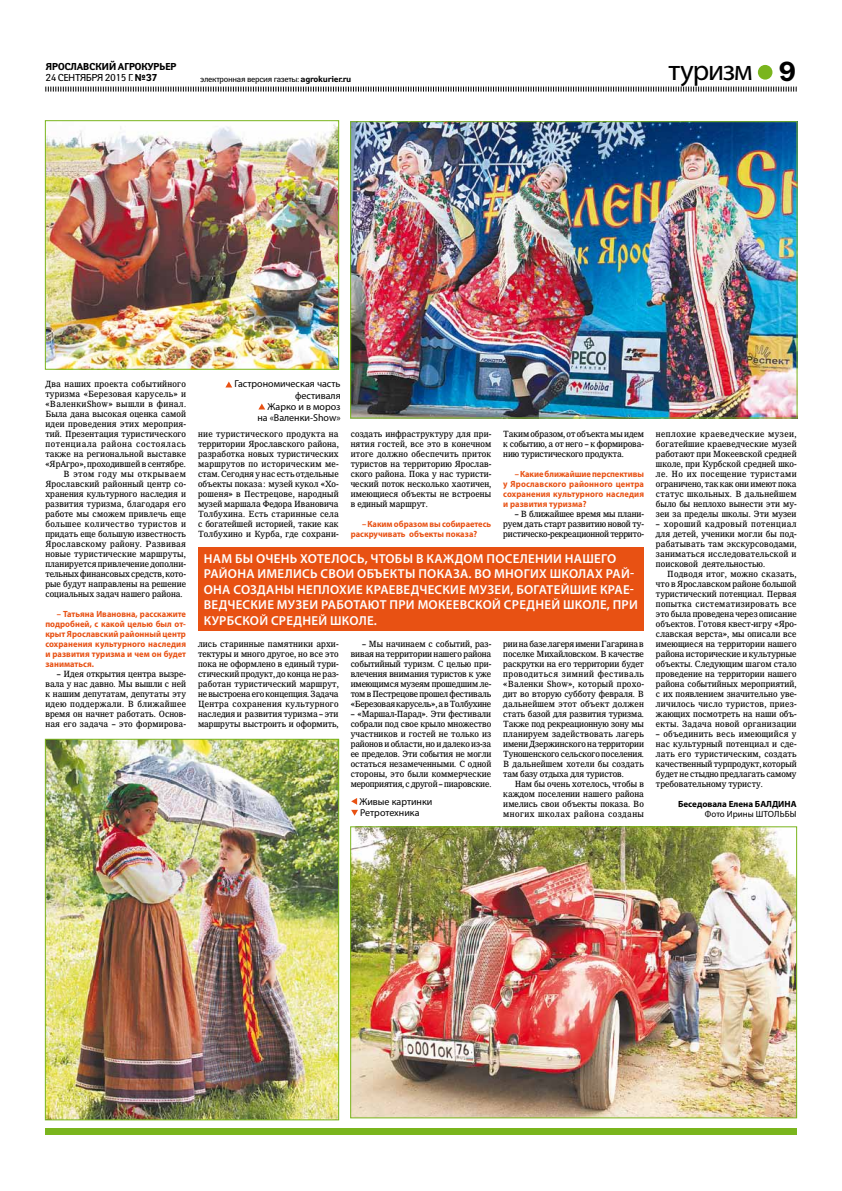
<style>
.page{position:relative;width:842px;height:1191px;background:#fff}
.page>*{position:absolute;margin:0;border:0;box-sizing:border-box;transform-origin:0 0}
.t1{font:29px "Myriad Pro";letter-spacing:-.035em;color:#000}
.t2{font:28px "Franklin Gothic Demi C";color:#000}
.t3{font:600 13px/15.6px "Myriad Pro";letter-spacing:.02em;color:#fff}
.t4{font:10px/11px "Myriad Pro";color:#000;text-align:right}
.t5{font:700 10px/11px "Yanus C";letter-spacing:-.05em;color:#000}
.t6{font:9px/10px "IZ Premium";letter-spacing:.01em;color:#000;text-align:justify;scale:.94 1}
.t7{font:700 9px/10px "Myriad Pro";letter-spacing:.005em;color:#e85113;text-align:justify;scale:.94 1}
.t8{font:9px "IZ Premium";letter-spacing:.035em;color:#000;scale:.94 1}
.t9{font:9px "IZ Premium";letter-spacing:.03em;color:#000;scale:.94 1}
.t10{font:9px "IZ Premium";letter-spacing:.065em;color:#000;scale:.94 1}
.t11{font:9px "IZ Premium";letter-spacing:.05em;color:#000;scale:.94 1}
.t12{font:9px "IZ Premium";letter-spacing:.04em;color:#000;scale:.94 1}
.t13{font:700 9px "Myriad Pro";color:#000}
.t14{font:9px "IZ Premium";letter-spacing:.055em;color:#000;scale:.94 1}
.t15{font:9px "Myriad Pro";color:#000}
.t16{font:8.5px "Yanus C";letter-spacing:-.03em;color:#000}
.s1{font-weight:400}
.s2{font-weight:700}
</style>
<div class="page">
<svg style="left:45px;top:86px;width:752px;height:6px"></svg>
<svg style="left:225px;top:381px;width:7px;height:6px"></svg>
<svg style="left:258px;top:403px;width:7px;height:6px"></svg>
<svg style="left:351px;top:798px;width:6px;height:6px"></svg>
<svg style="left:351px;top:810px;width:7px;height:5px"></svg>
<div style="left:758px;top:65px;width:14px;height:15px;background:#7ab51d;border-radius:50%"></div>
<div style="left:45px;top:1128px;width:752px;height:6px;background:#7ab51d"></div>
<img style="left:352px;top:828px;width:443px;height:288px">
<div style="left:350px;top:826px;width:447px;height:292px;border:1px solid #7ab51d"></div>
<img style="left:47px;top:124px;width:290px;height:244px">
<div style="left:45px;top:120px;width:294px;height:250px;border:1px solid #7ab51d"></div>
<img style="left:352px;top:123px;width:443px;height:293px">
<div style="left:350px;top:121px;width:447px;height:297px;border:1px solid #7ab51d"></div>
<img style="left:47px;top:740px;width:290px;height:378px">
<div style="left:45px;top:738px;width:294px;height:382px;border:1px solid #7ab51d"></div>
<div style="left:198px;top:547px;width:446px;height:84px;background:#e85113"></div>
<p class="t5" style="left:45px;top:61px;width:133px">Ярославский агрокурьер<br><span class="s1">24 СЕНТЯБРЯ 2015 г.</span> №37</p>
<p class="t16" style="left:200px;top:73px;width:153px">электронная версия газеты: <span class="s2">agrokurier.ru</span></p>
<h1 class="t1" style="left:669px;top:53px;width:86px">туризм</h1>
<h2 class="t2" style="left:779px;top:56px;width:19px">9</h2>
<p class="t9" style="left:45px;top:378px;width:151px">Два наших проекта событийного</p>
<p class="t6" style="left:45px;top:389px;width:151px">туризма «Березовая карусель» и</p>
<p class="t12" style="left:45px;top:398px;width:151px">«ВаленкиShow» вышли в финал.</p>
<p class="t6" style="left:45px;top:409px;width:151px">Была дана высокая оценка самой</p>
<p class="t6" style="left:45px;top:419px;width:151px">идеи проведения этих мероприя-</p>
<p class="t6" style="left:45px;top:429px;width:151px">тий. Презентация туристического</p>
<p class="t10" style="left:45px;top:438px;width:151px">потенциала района состоялась</p>
<p class="t6" style="left:45px;top:449px;width:151px">также на региональной выставке</p>
<p class="t6" style="left:45px;top:459px;width:151px">«ЯрАгро», проходившей в сентябре.</p>
<p class="t14" style="left:64px;top:468px;width:132px">В этом году мы открываем</p>
<p class="t6" style="left:45px;top:479px;width:151px">Ярославский районный центр со-</p>
<p class="t6" style="left:45px;top:489px;width:151px">хранения культурного наследия и</p>
<p class="t6" style="left:45px;top:499px;width:151px">развития туризма, благодаря его</p>
<p class="t6" style="left:45px;top:509px;width:151px">работе мы сможем привлечь еще</p>
<p class="t11" style="left:45px;top:518px;width:151px">большее количество туристов и</p>
<p class="t6" style="left:45px;top:529px;width:151px">придать еще большую известность</p>
<p class="t8" style="left:45px;top:538px;width:151px">Ярославскому району. Развивая</p>
<p class="t6" style="left:45px;top:549px;width:151px">новые туристические маршруты,</p>
<p class="t6" style="left:45px;top:559px;width:151px">планируется привлечение дополни-</p>
<p class="t6" style="left:45px;top:569px;width:151px">тельных финансовых средств, кото-</p>
<p class="t6" style="left:45px;top:579px;width:151px">рые будут направлены на решение</p>
<p class="t6" style="left:45px;top:589px;width:148px">социальных задач нашего района.</p>
<p class="t7" style="left:45px;top:608px;width:151px;text-indent:11px">– Татьяна Ивановна, расскажите подробней, с какой целью был от&shy;крыт Ярославский районный центр сохранения культурного наследия и развития туризма и чем он будет заниматься.</p>
<p class="t6" style="left:45px;top:669px;width:151px;text-indent:11px">– Идея открытия центра вызре&shy;вала у нас давно. Мы вышли с ней к нашим депутатам, депутаты эту идею поддержали. В ближайшее время он начнет работать. Основ&shy;ная его задача – это формирова-</p>
<p class="t4" style="left:234px;top:378px;width:108px">Гастрономическая часть фестиваля<br>Жарко и в мороз<br>на «Валенки-Show»</p>
<p class="t6" style="left:198px;top:429px;width:151px">ние туристического продукта на территории Ярославского района, разработка новых туристических маршрутов по историческим ме&shy;стам. Сегодня у нас есть отдельные объекты показа: музей кукол «Хо&shy;рошеня» в Пестрецове, народный музей маршала Федора Ивановича Толбухина. Есть старинные села с богатейшей историей, такие как Толбухино и Курба, где сохрани-</p>
<p class="t6" style="left:351px;top:429px;width:151px">создать инфраструктуру для при&shy;нятия гостей, все это в конечном итоге должно обеспечить приток туристов на территорию Ярослав&shy;ского района. Пока у нас туристи&shy;ческий поток несколько хаотичен, имеющиеся объекты не встроены в единый маршрут.</p>
<p class="t7" style="left:351px;top:518px;width:151px;text-indent:11px">– Каким образом вы собираетесь раскручивать объекты показа?</p>
<p class="t6" style="left:503px;top:429px;width:151px">Таким образом, от объекта мы идем к событию, а от него – к формирова&shy;нию туристического продукта.</p>
<p class="t7" style="left:503px;top:468px;width:151px;text-indent:11px">– Какие ближайшие перспективы у Ярославского районного центра сохранения культурного наследия и развития туризма?</p>
<p class="t6" style="left:503px;top:509px;width:151px;text-indent:11px">– В ближайшее время мы плани&shy;руем дать старт развитию новой ту&shy;ристическо-рекреационной террито-</p>
<p class="t3" style="left:204px;top:550px;width:436px">Нам бы очень хотелось, чтобы в каждом поселении нашего района имелись свои объекты показа. Во многих школах рай&shy;она созданы неплохие краеведческие музеи, богатейшие крае&shy;ведческие музеи работают при Мокеевской средней школе, при Курбской средней школе.</p>
<p class="t6" style="left:198px;top:639px;width:151px">лись старинные памятники архи&shy;тектуры и много другое, но все это пока не оформлено в единый тури&shy;стический продукт, до конца не раз&shy;работан туристический маршрут, не выстроена его концепция. Задача Центра сохранения культурного наследия и развития туризма – эти маршруты выстроить и оформить,</p>
<p class="t6" style="left:351px;top:638px;width:151px;text-indent:11px">– Мы начинаем с событий, раз&shy;вивая на территории нашего района событийный туризм. С целью при&shy;влечения внимания туристов к уже имеющимся музеям прошедшим ле&shy;том в Пестрецове прошел фестиваль «Березовая карусель», а в Толбухине</p>
<p class="t6" style="left:351px;top:708px;width:151px">– «Маршал-Парад». Эти фестивали собрали под свое крыло множество участников и гостей не только из районов и области, но и далеко из-за ее пределов. Эти события не могли остаться незамеченными. С одной стороны, это были коммерческие мероприятия, с другой – пиаровские.</p>
<p class="t4" style="left:359px;top:795px;width:75px;text-align:left">Живые картинки<br>Ретротехника</p>
<p class="t6" style="left:503px;top:639px;width:151px">рии на базе лагеря имени Гагарина в поселке Михайловском. В качестве раскрутки на его территории будет проводиться зимний фестиваль «Валенки Show», который прохо&shy;дит во вторую субботу февраля. В дальнейшем этот объект должен стать базой для развития туризма.<br>Также под рекреационную зону мы планируем задействовать лагерь имени Дзержинского на территории Туношенского сельского поселения.<br>В дальнейшем хотели бы создать там базу отдыха для туристов.</p>
<p class="t6" style="left:503px;top:779px;width:151px;text-indent:11px">Нам бы очень хотелось, чтобы в каждом поселении нашего района имелись свои объекты показа. Во многих школах района созданы</p>
<p class="t6" style="left:656px;top:429px;width:151px">неплохие краеведческие музеи, богатейшие краеведческие музей работают при Мокеевской средней школе, при Курбской средней шко&shy;ле. Но их посещение туристами ограничено, так как они имеют пока статус школьных. В дальнейшем было бы неплохо вынести эти му&shy;зеи за пределы школы. Эти музеи</p>
<p class="t6" style="left:656px;top:519px;width:151px">– хороший кадровый потенциал для детей, ученики могли бы под&shy;рабатывать там экскурсоводами, заниматься исследовательской и поисковой деятельностью.</p>
<p class="t6" style="left:656px;top:569px;width:151px;text-indent:11px">Подводя итог, можно сказать, что в Ярославском районе большой туристический потенциал. Первая попытка систематизировать все это была проведена через описание объектов. Готовя квест-игру «Яро&shy;славская верста», мы описали все имеющиеся на территории нашего района исторические и культурные объекты. Следующим шагом стало проведение на территории нашего района событийных мероприятий, с их появлением значительно уве&shy;личилось число туристов, приез&shy;жающих посмотреть на наши объ&shy;екты. Задача новой организации</p>
<p class="t6" style="left:656px;top:729px;width:151px">– объединить весь имеющийся у нас культурный потенциал и сде&shy;лать его туристическим, создать качественный турпродукт, который будет не стыдно предлагать самому требовательному туристу.</p>
<p class="t13" style="left:678px;top:798px;width:120px">Беседовала Елена БАЛДИНА</p>
<p class="t15" style="left:705px;top:808px;width:70px">Фото Ирины Штоль</p>
<p class="t15" style="left:785px;top:808px;width:12px">бы</p>
</div>
